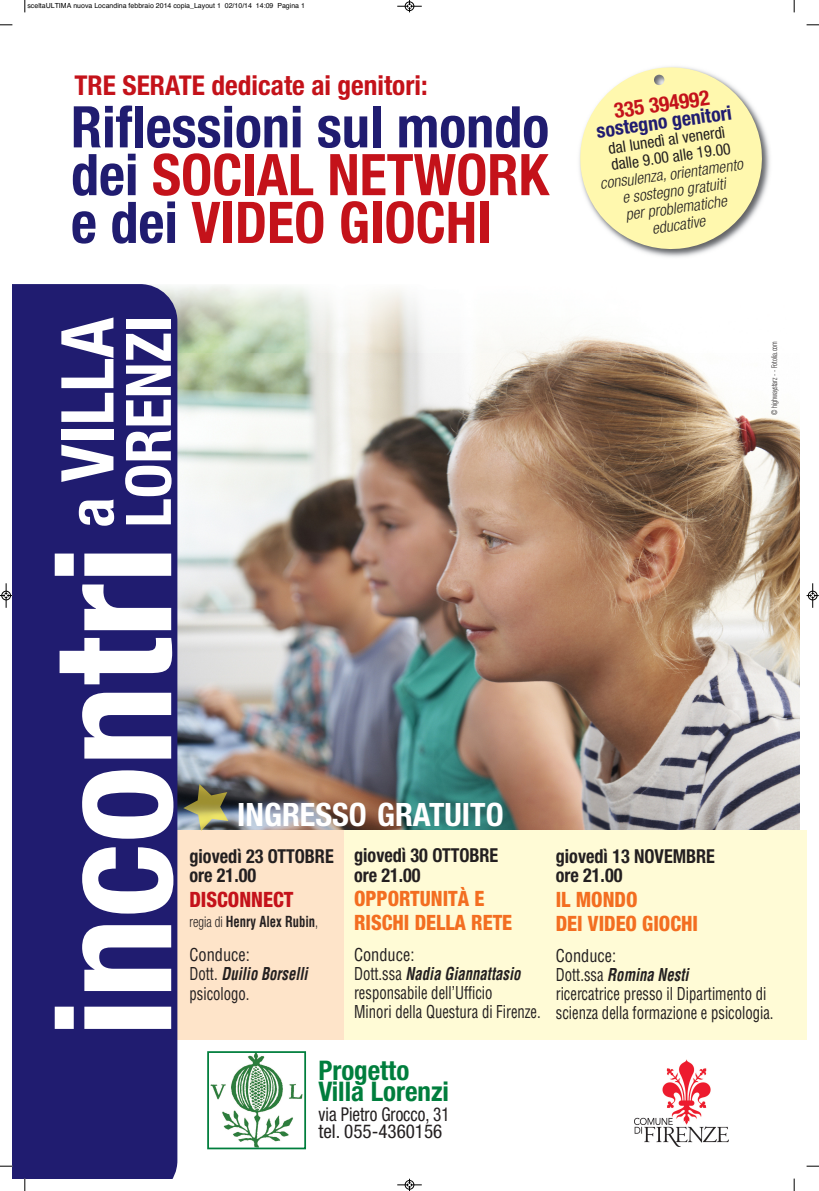
<style>
.page{position:relative;width:819px;height:1191px;background:#fff}
.page>*{position:absolute;margin:0;border:0;box-sizing:border-box;transform-origin:0 0}
.t1{font:700 condensed 161.26px "Helvetica Neue";color:#fff}
.t2{font:700 condensed 72.89px "Helvetica Neue";color:#fff}
.t3{font:700 condensed 62.82px "Helvetica Neue";color:#fff}
.t4{font:700 condensed 57.49px/47.8px "Helvetica Neue";color:#201c70;text-align:justify}
.t5{font:700 condensed 32.2px "Helvetica Neue";color:#fff}
.t6{font:700 condensed 27.3px "Helvetica Neue";color:#c4121a}
.t7{font:700 condensed 27.04px/20.7px "Helvetica Neue";color:#007e3d}
.t8{font:800 condensed 21.18px/24.1px "Helvetica Neue";color:#f36e21;scale:.94 1}
.t9{font:800 condensed 21.18px "Helvetica Neue";color:#c4121a;scale:.94 1}
.t10{font:700 condensed 21.09px "Helvetica Neue";color:#c4121a}
.t11{font:700 condensed 19.78px "Helvetica Neue";color:#201c70}
.t12{font:700 condensed 19.25px/19.2px "Helvetica Neue";color:#231f20;scale:.94 1}
.t13{font:condensed 19.07px/17.2px "Helvetica Neue";color:#231f20;scale:.9 1}
.t14{font:condensed 17.32px/19.2px "Helvetica LT Std";color:#231f20;scale:.94 1}
.t15{font:condensed 17.32px "Helvetica LT Std";color:#231f20;scale:.85 1}
.t16{font:italic 300 condensed 15.84px/17.1px "Helvetica Neue";color:#231f20;text-align:center}
.t17{font:condensed 15.84px/17.1px "Helvetica Neue";color:#231f20}
.t18{font:700 condensed 14.88px "Helvetica LT Std";color:#231f20;scale:.85 1}
.t19{font:300 condensed 7.88px "Helvetica Neue";color:#231f20;scale:.85 1}
.t20{font:7px "Helvetica";color:#000}
.s1{color:#c4121a}
.s2{font-size:62.82px}
.s3{font-family:"Helvetica Neue";font-weight:300}
.s4{font-weight:700;font-style:italic}
</style>
<div class="page">
<img style="left:177px;top:352px;width:622px;height:478px">
<img style="left:177px;top:285px;width:487px;height:67px">
<div style="left:12px;top:830px;width:335px;height:210px;background:#fee4c9"></div>
<div style="left:344px;top:830px;width:462px;height:210px;background:#fffbd6"></div>
<div style="left:12px;top:284px;width:165px;height:894px;background:#201c70"></div>
<img style="left:210px;top:1054px;width:93px;height:92px">
<div style="left:207px;top:1051px;width:99px;height:98px;border:2px solid #007e3d"></div>
<img style="left:634px;top:1060px;width:94px;height:86px">
<img style="left:183px;top:784px;width:45px;height:46px">
<img style="left:641px;top:129px;width:129px;height:128px">
<svg style="left:579px;top:66px;width:185px;height:185px"></svg>
<svg style="left:25px;top:0;width:1px;height:12px"></svg>
<svg style="left:0;top:24px;width:13px;height:2px"></svg>
<svg style="left:793px;top:0;width:2px;height:12px"></svg>
<svg style="left:806px;top:25px;width:13px;height:1px"></svg>
<svg style="left:25px;top:1178px;width:1px;height:13px"></svg>
<svg style="left:0;top:1165px;width:12px;height:2px"></svg>
<svg style="left:793px;top:1178px;width:2px;height:13px"></svg>
<svg style="left:806px;top:1165px;width:13px;height:2px"></svg>
<svg style="left:397px;top:0;width:25px;height:12px"></svg>
<svg style="left:397px;top:1178px;width:25px;height:13px"></svg>
<svg style="left:0;top:583px;width:12px;height:25px"></svg>
<svg style="left:806px;top:583px;width:12px;height:25px"></svg>
<p class="t20" style="left:27px;top:1px;width:279px">sceltaULTIMA nuova Locandina febbraio 2014 copia_Layout 1 02/10/14 14:09 Pagina 1</p>
<h3 class="t6" style="left:74px;top:68px;width:355px">TRE SERATE dedicate ai genitori:</h3>
<h3 class="t4" style="left:71px;top:102px;width:479px">Riflessioni sul mondo dei <span class="s1">SOCIAL NETWORK </span>e dei <span class="s1">VIDEO GIOCHI</span></h3>
<h2 class="t2" style="left:43px;top:527px;width:211px;rotate:-90deg"><span class="s2">a</span> VILLA</h2>
<h3 class="t3" style="left:110px;top:527px;width:213px;rotate:-90deg">LORENZI</h3>
<p class="t10" style="left:613px;top:103px;width:98px;rotate:-8deg">335 394992</p>
<p class="t11" style="left:595px;top:124px;width:138px;rotate:-8deg">sostegno genitori</p>
<p class="t17" style="left:607px;top:141px;width:122px;rotate:-8deg">dal lunedì al venerdì dalle 9.00 alle 19.00</p>
<p class="t16" style="left:599px;top:177px;width:145px;rotate:-8deg">consulenza, orientamento e sostegno gratuiti<br>per problematiche educative</p>
<p class="t19" style="left:771px;top:415px;width:89px;rotate:-90deg">© highwaystarz - - Fotolia.com</p>
<h1 class="t1" style="left:56px;top:1037px;width:493px;rotate:-90deg">incontri</h1>
<h3 class="t5" style="left:237px;top:794px;width:268px">INGRESSO GRATUITO</h3>
<p class="t12" style="left:189px;top:848px;width:155px">giovedì 23 OTTOBRE ore 21.00</p>
<p class="t9" style="left:189px;top:891px;width:112px">DISCONNECT</p>
<p class="t18" style="left:189px;top:916px;width:153px"><span class="s3">regia di</span> Henry Alex Rubin<span class="s3">,</span></p>
<p class="t14" style="left:189px;top:946px;width:127px">Conduce:<br>Dott. <span class="s4">Duilio Borselli </span>psicologo.</p>
<p class="t12" style="left:354px;top:847px;width:155px">giovedì 30 OTTOBRE ore 21.00</p>
<p class="t8" style="left:354px;top:888px;width:170px">OPPORTUNITÀ E<br>RISCHI DELLA RETE</p>
<p class="t14" style="left:354px;top:946px;width:200px">Conduce:<br>Dott.ssa <span class="s4">Nadia Giannattasio </span>responsabile dell’Ufficio<br>Minori della Questura di Firenze.</p>
<h3 class="t7" style="left:318px;top:1062px;width:132px">Progetto<br>Villa Lorenzi</h3>
<p class="t13" style="left:318px;top:1107px;width:147px">via Pietro Grocco, 31 tel. 055-4360156</p>
<p class="t12" style="left:555px;top:848px;width:171px">giovedì 13 NOVEMBRE ore 21.00</p>
<p class="t8" style="left:555px;top:888px;width:153px">IL MONDO<br>DEI VIDEO GIOCHI</p>
<p class="t14" style="left:555px;top:947px;width:225px">Conduce:<br>Dott.ssa <span class="s4">Romina Nesti<br></span>ricercatrice presso il Dipartimento di</p>
<p class="t15" style="left:555px;top:1006px;width:258px">scienza della formazione e psicologia.</p>
</div>
